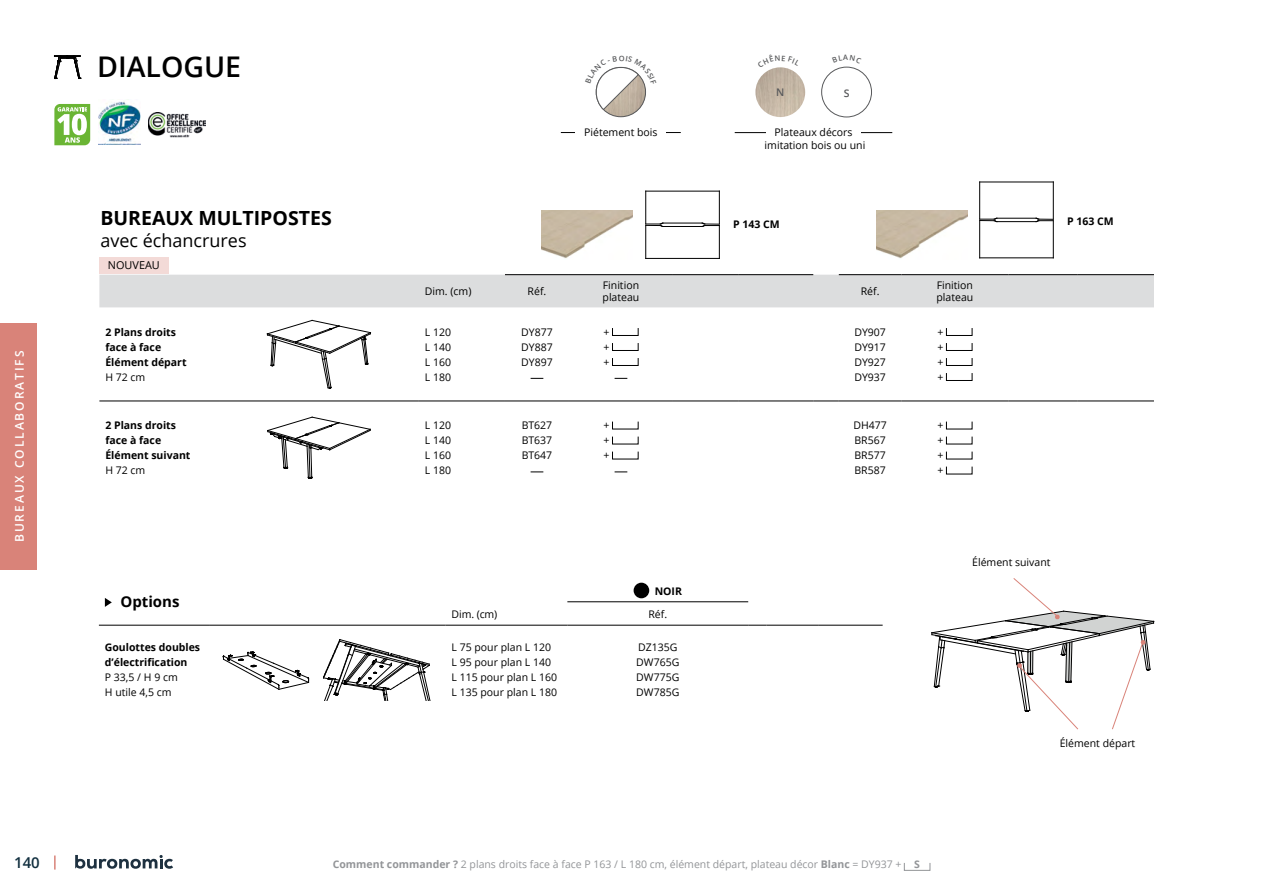
<style>
.page{position:relative;width:1263px;height:893px;background:#fff}
.page>*{position:absolute;margin:0;border:0;box-sizing:border-box;transform-origin:0 0}
.t1{font:600 28.5px "Open Sans";color:#000}
.t2{font:700 19.5px "Open Sans";color:#000}
.t3{font:18px "Open Sans";color:#000}
.t4{font:700 15px "Open Sans";color:#000}
.t5{font:600 15px "Open Sans";color:#112f3f}
.t6{font:600 12px "Open Sans";letter-spacing:.16em;color:#fff}
.t7{font:10.95px "Open Sans";color:#000}
.t8{font:10.5px/15px "Open Sans";color:#000;text-align:justify}
.t9{font:700 10.5px/15px "Open Sans";color:#000}
.t10{font:10.5px "Open Sans";color:#939598}
.t11{font:600 10.5px "Open Sans";color:#58595b}
.s1{font-weight:700}
</style>
<div class="page">
<svg style="left:75px;top:855px;width:98px;height:14px"></svg>
<svg style="left:54px;top:855px;width:2px;height:15px"></svg>
<div style="left:0;top:323px;width:36px;height:247px;background:#d98379"></div>
<svg style="left:54px;top:55px;width:27px;height:24px"></svg>
<img style="left:99px;top:99px;width:42px;height:45px">
<img style="left:149px;top:112px;width:57px;height:25px">
<svg style="left:54px;top:104px;width:36px;height:41px"></svg>
<img style="left:596px;top:67px;width:50px;height:50px;border-radius:25px">
<hr style="left:561px;top:132px;width:120px;height:1px;background:#000">
<div style="left:576px;top:128px;width:90px;height:11px;background:#fff"></div>
<img style="left:755px;top:67px;width:50px;height:50px;border-radius:25px">
<div style="left:821px;top:67px;width:51px;height:50px;border:1px solid #58595b;border-radius:50%"></div>
<hr style="left:735px;top:132px;width:157px;height:1px;background:#000">
<div style="left:766px;top:128px;width:95px;height:15px;background:#fff"></div>
<div style="left:99px;top:275px;width:1055px;height:32px;background:#dcddde"></div>
<hr style="left:99px;top:401px;width:120px;height:1px;background:#000">
<hr style="left:219px;top:401px;width:200px;height:1px;background:#000">
<hr style="left:419px;top:401px;width:86px;height:1px;background:#000">
<hr style="left:505px;top:401px;width:64px;height:1px;background:#000">
<hr style="left:569px;top:401px;width:104px;height:1px;background:#000">
<hr style="left:673px;top:401px;width:66px;height:1px;background:#000">
<hr style="left:739px;top:401px;width:74px;height:1px;background:#000">
<svg style="left:813px;top:401px;width:26px;height:1px"></svg>
<hr style="left:839px;top:401px;width:62px;height:1px;background:#000">
<hr style="left:901px;top:401px;width:107px;height:1px;background:#000">
<hr style="left:1008px;top:401px;width:69px;height:1px;background:#000">
<hr style="left:1077px;top:401px;width:77px;height:1px;background:#000">
<hr style="left:505px;top:274px;width:64px;height:1px;background:#000">
<hr style="left:569px;top:274px;width:104px;height:1px;background:#000">
<hr style="left:673px;top:274px;width:66px;height:1px;background:#000">
<hr style="left:739px;top:274px;width:74px;height:1px;background:#000">
<hr style="left:839px;top:274px;width:62px;height:1px;background:#000">
<hr style="left:901px;top:274px;width:107px;height:1px;background:#000">
<hr style="left:1008px;top:274px;width:69px;height:1px;background:#000">
<hr style="left:1077px;top:274px;width:77px;height:1px;background:#000">
<svg style="left:267px;top:320px;width:104px;height:69px"></svg>
<svg style="left:531px;top:378px;width:12px;height:1px"></svg>
<div style="left:612px;top:328px;width:26px;height:8px;border:1px solid #000"></div>
<div style="left:612px;top:343px;width:26px;height:8px;border:1px solid #000"></div>
<div style="left:612px;top:358px;width:26px;height:8px;border:1px solid #000"></div>
<svg style="left:615px;top:378px;width:12px;height:1px"></svg>
<div style="left:946px;top:328px;width:26px;height:8px;border:1px solid #000"></div>
<div style="left:946px;top:343px;width:26px;height:8px;border:1px solid #000"></div>
<div style="left:946px;top:358px;width:26px;height:8px;border:1px solid #000"></div>
<div style="left:946px;top:373px;width:26px;height:8px;border:1px solid #000"></div>
<svg style="left:267px;top:417px;width:104px;height:62px"></svg>
<svg style="left:531px;top:472px;width:12px;height:1px"></svg>
<svg style="left:615px;top:472px;width:12px;height:1px"></svg>
<div style="left:904px;top:863px;width:26px;height:8px;border:1px solid #939598"></div>
<img style="left:542px;top:211px;width:90px;height:47px">
<img style="left:877px;top:211px;width:90px;height:47px">
<hr style="left:645px;top:226px;width:1px;height:32px;background:#000">
<hr style="left:663px;top:226px;width:39px;height:1px;background:#000">
<hr style="left:646px;top:258px;width:73px;height:1px;background:#000">
<hr style="left:719px;top:226px;width:1px;height:32px;background:#000">
<hr style="left:719px;top:191px;width:1px;height:33px;background:#000">
<hr style="left:663px;top:223px;width:39px;height:1px;background:#000">
<hr style="left:646px;top:191px;width:73px;height:1px;background:#000">
<hr style="left:645px;top:191px;width:1px;height:33px;background:#000">
<svg style="left:702px;top:223px;width:17px;height:4px"></svg>
<svg style="left:646px;top:223px;width:17px;height:4px"></svg>
<hr style="left:979px;top:221px;width:1px;height:37px;background:#000">
<hr style="left:997px;top:221px;width:39px;height:1px;background:#000">
<hr style="left:980px;top:258px;width:73px;height:1px;background:#000">
<hr style="left:1053px;top:221px;width:1px;height:37px;background:#000">
<hr style="left:1053px;top:182px;width:1px;height:37px;background:#000">
<hr style="left:997px;top:218px;width:39px;height:1px;background:#000">
<hr style="left:980px;top:182px;width:73px;height:1px;background:#000">
<hr style="left:979px;top:182px;width:1px;height:37px;background:#000">
<svg style="left:1036px;top:218px;width:17px;height:4px"></svg>
<svg style="left:980px;top:218px;width:17px;height:4px"></svg>
<hr style="left:210px;top:625px;width:236px;height:1px;background:#000">
<hr style="left:446px;top:625px;width:121px;height:1px;background:#000">
<hr style="left:567px;top:625px;width:181px;height:1px;background:#000">
<svg style="left:748px;top:625px;width:18px;height:1px"></svg>
<hr style="left:766px;top:625px;width:53px;height:1px;background:#000">
<hr style="left:819px;top:625px;width:64px;height:1px;background:#000">
<hr style="left:567px;top:601px;width:181px;height:1px;background:#000">
<hr style="left:99px;top:625px;width:111px;height:1px;background:#000">
<svg style="left:105px;top:598px;width:7px;height:9px"></svg>
<div style="left:634px;top:583px;width:15px;height:15px;background:#000;border-radius:50%"></div>
<svg style="left:223px;top:652px;width:86px;height:37px"></svg>
<svg style="left:323px;top:639px;width:108px;height:62px"></svg>
<svg style="left:931px;top:578px;width:223px;height:152px"></svg>
<div style="left:99px;top:257px;width:69px;height:17px;background:#f3dad7"></div>
<svg style="left:595px;top:66px;width:51px;height:44px"></svg>
<p class="t6" style="left:11px;top:542px;width:193px;rotate:-90deg">BUREAUX COLLABORATIFS</p>
<h3 class="t5" style="left:14px;top:852px;width:27px">140</h3>
<h1 class="t1" style="left:97px;top:47px;width:146px">DIALOGUE</h1>
<h2 class="t2" style="left:100px;top:204px;width:233px">BUREAUX MULTIPOSTES</h2>
<h3 class="t3" style="left:100px;top:228px;width:148px">avec échancrures</h3>
<p class="t7" style="left:108px;top:258px;width:53px">NOUVEAU</p>
<p class="t9" style="left:105px;top:324px;width:83px">2 Plans droits face à face<br>Élément départ</p>
<p class="t8" style="left:105px;top:369px;width:41px">H 72 cm</p>
<p class="t9" style="left:105px;top:418px;width:87px">2 Plans droits face à face<br>Élément suivant</p>
<p class="t8" style="left:105px;top:463px;width:41px">H 72 cm</p>
<h3 class="t4" style="left:120px;top:591px;width:61px">Options</h3>
<p class="t9" style="left:105px;top:639px;width:97px">Goulottes doubles d’électrification</p>
<p class="t8" style="left:105px;top:669px;width:74px">P 33,5 / H 9 cm<br>H utile 4,5 cm</p>
<p class="t8" style="left:584px;top:125px;width:75px">Piétement bois</p>
<p class="t11" style="left:776px;top:85px;width:10px">N</p>
<p class="t11" style="left:844px;top:86px;width:7px">S</p>
<p class="t8" style="left:764px;top:126px;width:102px;line-height:12.6px;text-align:center">Plateaux décors imitation bois ou uni</p>
<p class="t9" style="left:733px;top:217px;width:48px">P 143 CM</p>
<p class="t9" style="left:1067px;top:213px;width:48px">P 163 CM</p>
<p class="t8" style="left:425px;top:283px;width:48px">Dim. (cm)</p>
<p class="t8" style="left:528px;top:283px;width:20px">Réf.</p>
<p class="t8" style="left:602px;top:278px;width:38px;line-height:12.6px">Finition plateau</p>
<p class="t8" style="left:861px;top:283px;width:20px">Réf.</p>
<p class="t8" style="left:936px;top:278px;width:38px;line-height:12.6px">Finition plateau</p>
<p class="t8" style="left:425px;top:324px;width:28px">L 120<br>L 140<br>L 160<br>L 180</p>
<p class="t8" style="left:521px;top:324px;width:33px">DY877<br>DY887<br>DY897</p>
<p class="t8" style="left:603px;top:324px;width:8px">+ + +</p>
<p class="t8" style="left:854px;top:324px;width:33px">DY907<br>DY917<br>DY927<br>DY937</p>
<p class="t8" style="left:937px;top:324px;width:8px">+ + + +</p>
<p class="t8" style="left:425px;top:418px;width:28px">L 120<br>L 140<br>L 160<br>L 180</p>
<p class="t8" style="left:522px;top:418px;width:32px">BT627<br>BT637<br>BT647</p>
<p class="t8" style="left:603px;top:418px;width:8px">+ + +</p>
<p class="t8" style="left:853px;top:418px;width:35px">DH477<br>BR567<br>BR577<br>BR587</p>
<p class="t8" style="left:937px;top:418px;width:8px">+ + + +</p>
<p class="t9" style="left:655px;top:583px;width:29px">NOIR</p>
<p class="t8" style="left:452px;top:606px;width:47px">Dim. (cm)</p>
<p class="t8" style="left:648px;top:606px;width:20px">Réf.</p>
<p class="t8" style="left:452px;top:639px;width:107px;text-align:left">L 75 pour plan L 120<br>L 95 pour plan L 140<br>L 115 pour plan L 160<br>L 135 pour plan L 180</p>
<p class="t8" style="left:636px;top:639px;width:45px;text-align:left">DZ135G<br>DW765G<br>DW775G<br>DW785G</p>
<p class="t8" style="left:972px;top:555px;width:80px">Élément suivant</p>
<p class="t8" style="left:1060px;top:736px;width:77px">Élément départ</p>
<p class="t10" style="left:333px;top:857px;width:589px"><span class="s1">Comment commander ?</span> 2 plans droits face à face P 163 / L 180 cm, élément départ, plateau décor <span class="s1">Blanc</span> = DY937 + <span class="s1">S</span></p>
</div>
